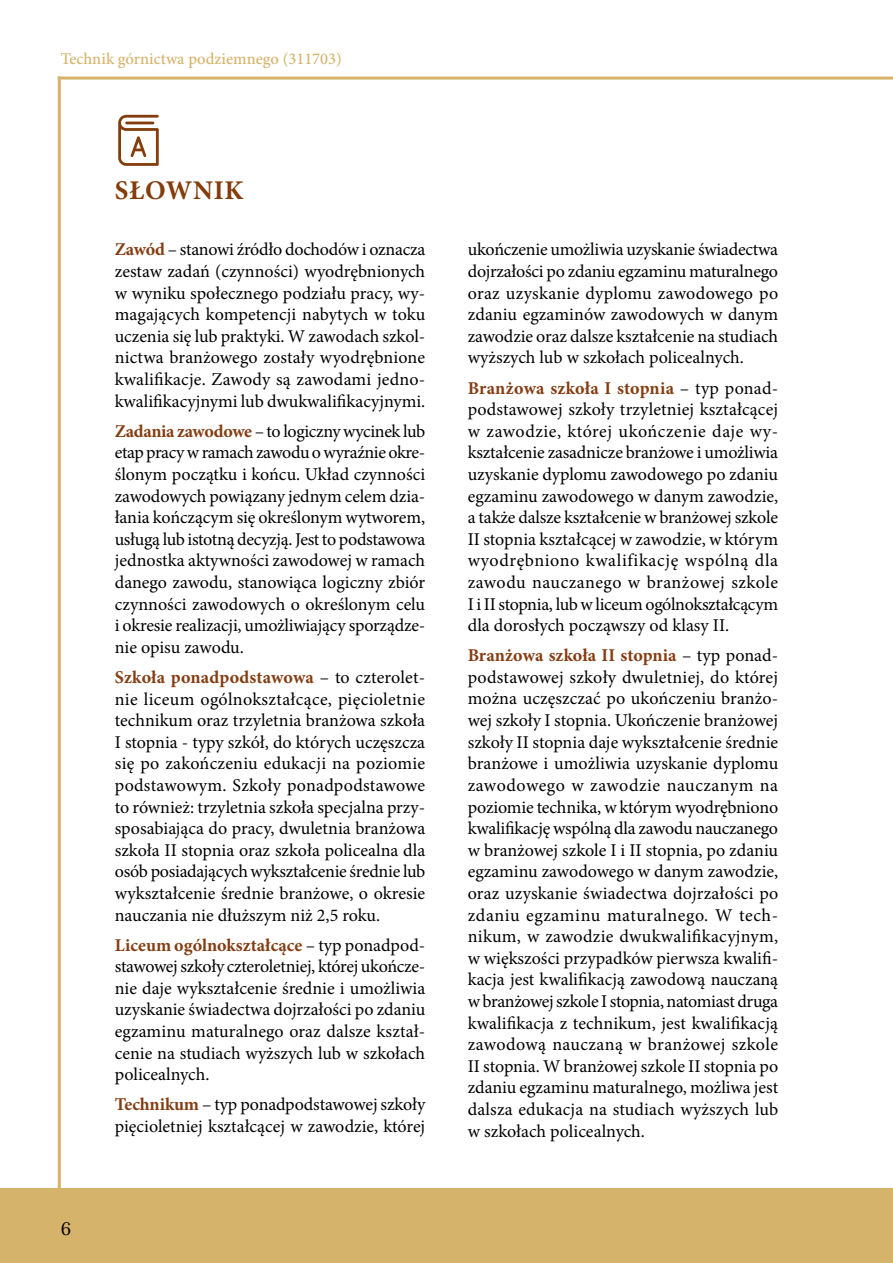
<style>
.page{position:relative;width:893px;height:1263px;background:#fff}
.page>*{position:absolute;margin:0;border:0;box-sizing:border-box;transform-origin:0 0}
.t1{font:700 27px "Minion Pro";letter-spacing:.025em;color:#833c0b}
.t2{font:18px/21.6px "Minion Pro";color:#000;text-align:justify}
.t3{font:18px "Lora";color:#000}
.t4{font:500 16.5px "Minion Pro";color:#d5b36b}
.s1{font-weight:700;color:#843d12}
</style>
<div class="page">
<div style="left:0;top:1188px;width:893px;height:75px;background:#d5b36b"></div>
<hr style="left:58px;top:77px;width:3px;height:1113px;background:#d5b36b">
<hr style="left:58px;top:77px;width:835px;height:3px;background:#d5b36b">
<svg style="left:118px;top:115px;width:41px;height:51px"></svg>
<p class="t4" style="left:61px;top:48px;width:283px">Technik górnictwa podziemnego (311703)</p>
<p class="t3" style="left:61px;top:1215px;width:12px">6</p>
<h1 class="t1" style="left:115px;top:172px;width:130px">SŁOWNIK</h1>
<p class="t2" style="left:115px;top:239px;width:312px"><span class="s1">Zawód</span> – stanowi źródło dochodów i oznacza zestaw zadań (czynności) wyodrębnionych w wyniku społecznego podziału pracy, wy&shy;magających kompetencji nabytych w toku uczenia się lub praktyki. W zawodach szkol&shy;nictwa branżowego zostały wyodrębnione kwalifikacje. Zawody są zawodami jedno&shy;kwalifikacyjnymi lub dwukwalifikacyjnymi.</p>
<p class="t2" style="left:115px;top:420px;width:312px"><span class="s1">Zadania zawodowe</span> – to logiczny wycinek lub etap pracy w ramach zawodu o wyraźnie okre&shy;ślonym początku i końcu. Układ czynności zawodowych powiązany jednym celem dzia&shy;łania kończącym się określonym wytworem, usługą lub istotną decyzją. Jest to podstawowa jednostka aktywności zawodowej w ramach danego zawodu, stanowiąca logiczny zbiór czynności zawodowych o określonym celu i okresie realizacji, umożliwiający sporządze&shy;nie opisu zawodu.</p>
<p class="t2" style="left:115px;top:666px;width:312px"><span class="s1">Szkoła ponadpodstawowa</span> – to czterolet&shy;nie liceum ogólnokształcące, pięcioletnie technikum oraz trzyletnia branżowa szkoła I stopnia - typy szkół, do których uczęszcza się po zakończeniu edukacji na poziomie podstawowym. Szkoły ponadpodstawowe to również: trzyletnia szkoła specjalna przy&shy;sposabiająca do pracy, dwuletnia branżowa szkoła II stopnia oraz szkoła policealna dla osób posiadających wykształcenie średnie lub wykształcenie średnie branżowe, o okresie nauczania nie dłuższym niż 2,5 roku.</p>
<p class="t2" style="left:115px;top:934px;width:312px"><span class="s1">Liceum ogólnokształcące</span> – typ ponadpod&shy;stawowej szkoły czteroletniej, której ukończe&shy;nie daje wykształcenie średnie i umożliwia uzyskanie świadectwa dojrzałości po zdaniu egzaminu maturalnego oraz dalsze kształ&shy;cenie na studiach wyższych lub w szkołach policealnych.</p>
<p class="t2" style="left:115px;top:1094px;width:312px"><span class="s1">Technikum</span> – typ ponadpodstawowej szkoły pięcioletniej kształcącej w zawodzie, której</p>
<p class="t2" style="left:468px;top:239px;width:312px">ukończenie umożliwia uzyskanie świadectwa dojrzałości po zdaniu egzaminu maturalnego oraz uzyskanie dyplomu zawodowego po zdaniu egzaminów zawodowych w danym zawodzie oraz dalsze kształcenie na studiach wyższych lub w szkołach policealnych.</p>
<p class="t2" style="left:468px;top:377px;width:312px"><span class="s1">Branżowa szkoła I stopnia</span> – typ ponad&shy;podstawowej szkoły trzyletniej kształcącej w zawodzie, której ukończenie daje wy&shy;kształcenie zasadnicze branżowe i umożliwia uzyskanie dyplomu zawodowego po zdaniu egzaminu zawodowego w danym zawodzie, a także dalsze kształcenie w branżowej szkole II stopnia kształcącej w zawodzie, w którym wyodrębniono kwalifikację wspólną dla zawodu nauczanego w branżowej szkole I i II stopnia, lub w liceum ogólnokształcącym dla dorosłych począwszy od klasy II.</p>
<p class="t2" style="left:468px;top:645px;width:312px"><span class="s1">Branżowa szkoła II stopnia</span> – typ ponad&shy;podstawowej szkoły dwuletniej, do której można uczęszczać po ukończeniu branżo&shy;wej szkoły I stopnia. Ukończenie branżowej szkoły II stopnia daje wykształcenie średnie branżowe i umożliwia uzyskanie dyplomu zawodowego w zawodzie nauczanym na poziomie technika, w którym wyodrębniono kwalifikację wspólną dla zawodu nauczanego w branżowej szkole I i II stopnia, po zdaniu egzaminu zawodowego w danym zawodzie, oraz uzyskanie świadectwa dojrzałości po zdaniu egzaminu maturalnego. W tech&shy;nikum, w zawodzie dwukwalifikacyjnym, w większości przypadków pierwsza kwalifi&shy;kacja jest kwalifikacją zawodową nauczaną w branżowej szkole I stopnia, natomiast druga kwalifikacja z technikum, jest kwalifikacją zawodową nauczaną w branżowej szkole II stopnia. W branżowej szkole II stopnia po zdaniu egzaminu maturalnego, możliwa jest dalsza edukacja na studiach wyższych lub w szkołach policealnych.</p>
</div>
